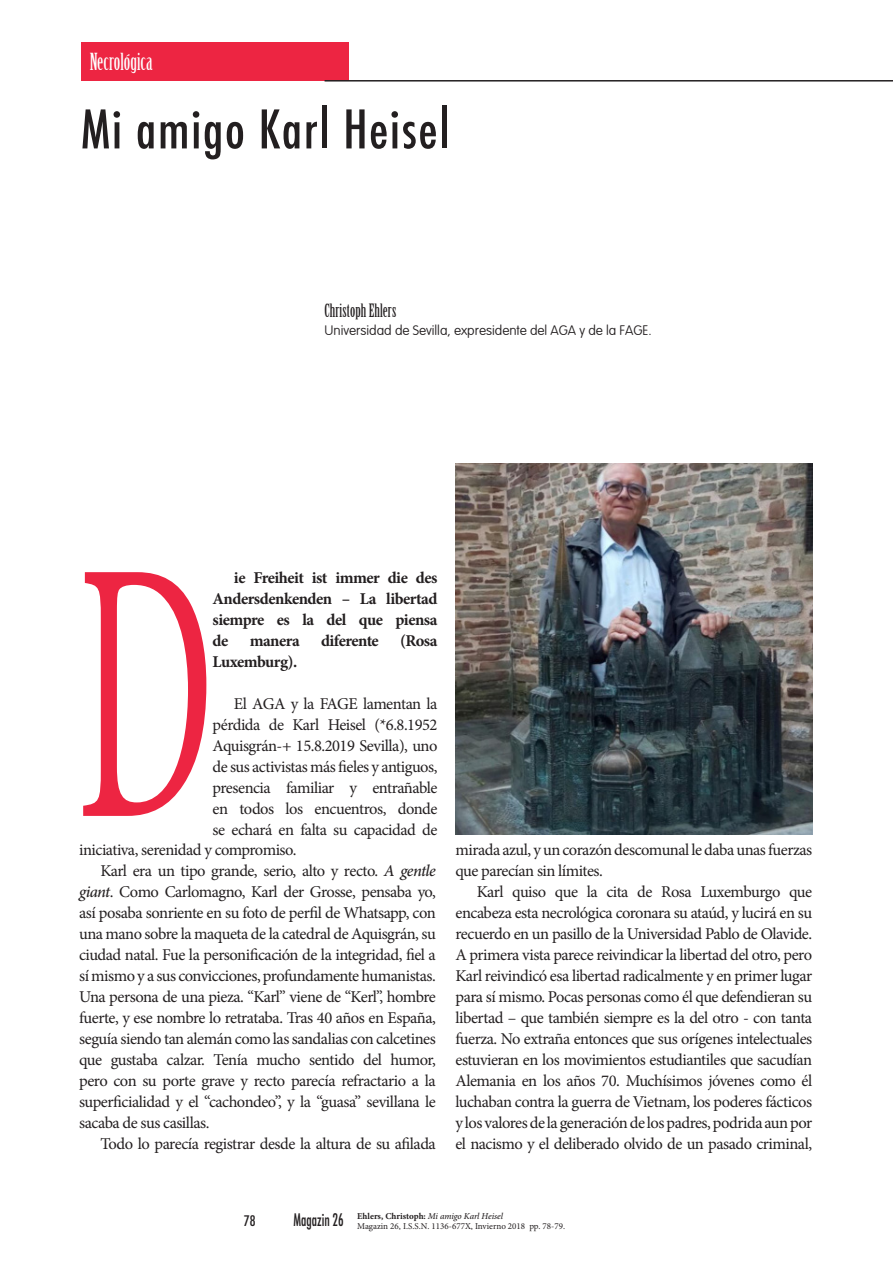
<style>
.page{position:relative;width:893px;height:1263px;background:#fff}
.page>*{position:absolute;margin:0;border:0;box-sizing:border-box;transform-origin:0 0}
.Primera_letra{font:375px "Minion Pro";color:#ed2542;scale:.5 1}
.Título_artículo{font:500 condensed 51.75px "Futura";letter-spacing:.03em;color:#231f20}
.Artículos_científico{font:22.5px "Che Guevara Text Serif";color:#fff}
.Nombre_autor{font:18px "Birch";letter-spacing:.005em;color:#231f20}
.t1{font:500 condensed 16.8px "Futura";color:#231f20;scale:.8 1}
.Texto{font:16.5px/21px "Minion Pro";letter-spacing:-.03em;color:#231f20;text-align:justify}
.Texto-2{font:700 16.5px/21px "Minion Pro";letter-spacing:-.03em;color:#231f20;text-align:justify}
.t2{font:500 condensed 15px "Futura BT";color:#231f20}
.Universidad{font:100 13.5px "VAG Rounded Light S Si";color:#231f20}
.t3{font:9px/10.8px "Minion Pro";color:#231f20}
.s1{font-weight:500;font-style:italic}
.s2{font-weight:700}
</style>
<div class="page">
<div style="left:81px;top:43px;width:268px;height:38px;background:#ed2542"></div>
<hr style="left:325px;top:80px;width:568px;height:2px;background:#231f20">
<div style="left:86px;top:42px;width:253px;height:38px;background:#ed2542"></div>
<img style="left:455px;top:464px;width:357px;height:371px">
<p class="Artículos_científico" style="left:90px;top:49px;width:64px">Necrológica</p>
<p class="Título_artículo" style="left:81px;top:96px;width:370px">Mi amigo Karl Heisel</p>
<p class="Nombre_autor" style="left:325px;top:301px;width:73px">Christoph Ehlers</p>
<p class="Universidad" style="left:325px;top:322px;width:328px">Universidad de Sevilla, expresidente del AGA y de la FAGE.</p>
<p class="Texto-2" style="left:213px;top:567px;width:226px;text-indent:21px">ie Freiheit ist immer die des Andersdenkenden – La libertad siempre es la del que piensa de</p>
<p class="Primera_letra" style="left:77px;top:445px;width:277px">D</p>
<p class="Texto-2" style="left:250px;top:630px;width:51px">manera</p>
<p class="Texto-2" style="left:321px;top:630px;width:59px">diferente</p>
<p class="Texto-2" style="left:400px;top:630px;width:39px">(Rosa</p>
<p class="Texto-2" style="left:213px;top:651px;width:86px">Luxemburg).</p>
<p class="Texto" style="left:234px;top:693px;width:205px">El AGA y la FAGE lamentan la</p>
<p class="Texto" style="left:213px;top:714px;width:226px">pérdida de Karl Heisel (*6.8.1952</p>
<p class="Texto" style="left:213px;top:735px;width:226px">Aquisgrán-+ 15.8.2019 Sevilla), uno</p>
<p class="Texto" style="left:213px;top:756px;width:226px">de sus activistas más fieles y antiguos,</p>
<p class="Texto" style="left:213px;top:777px;width:226px">presencia familiar y entrañable</p>
<p class="Texto" style="left:213px;top:798px;width:226px">en todos los encuentros, donde</p>
<p class="Texto" style="left:213px;top:819px;width:226px">se echará en falta su capacidad de</p>
<p class="Texto" style="left:79px;top:839px;width:219px">iniciativa, serenidad y compromiso.</p>
<p class="Texto" style="left:79px;top:860px;width:358px;text-indent:21px">Karl era un tipo grande, serio, alto y recto. <span class="s1">A gentle giant</span>. Como Carlomagno, Karl der Grosse, pensaba yo, así posaba sonriente en su foto de perfil de Whatsapp, con una mano sobre la maqueta de la catedral de Aquisgrán, su ciudad natal. Fue la personificación de la integridad, fiel a sí mismo y a sus convicciones, profundamente humanistas.<br>Una persona de una pieza. “Karl” viene de “Kerl”, hombre fuerte, y ese nombre lo retrataba. Tras 40 años en España, seguía siendo tan alemán como las sandalias con calcetines que gustaba calzar. Tenía mucho sentido del humor, pero con su porte grave y recto parecía refractario a la superficialidad y el “cachondeo”, y la “guasa” sevillana le sacaba de sus casillas.</p>
<p class="Texto" style="left:100px;top:1133px;width:337px">Todo lo parecía registrar desde la altura de su afilada</p>
<p class="Texto" style="left:455px;top:839px;width:358px">mirada azul, y un corazón descomunal le daba unas fuerzas que parecían sin límites.</p>
<p class="Texto" style="left:455px;top:881px;width:358px;text-indent:21px">Karl quiso que la cita de Rosa Luxemburgo que encabeza esta necrológica coronara su ataúd, y lucirá en su recuerdo en un pasillo de la Universidad Pablo de Olavide.<br>A primera vista parece reivindicar la libertad del otro, pero Karl reivindicó esa libertad radicalmente y en primer lugar para sí mismo. Pocas personas como él que defendieran su libertad – que también siempre es la del otro - con tanta fuerza. No extraña entonces que sus orígenes intelectuales estuvieran en los movimientos estudiantiles que sacudían Alemania en los años 70. Muchísimos jóvenes como él luchaban contra la guerra de Vietnam, los poderes fácticos y los valores de la generación de los padres, podrida aun por el nacismo y el deliberado olvido de un pasado criminal,</p>
<p class="t2" style="left:244px;top:1212px;width:13px">78</p>
<p class="t1" style="left:293px;top:1209px;width:64px">Magazin 26</p>
<p class="t3" style="left:357px;top:1210px;width:209px"><span class="s2">Ehlers, Christoph:</span> <span class="s1">Mi amigo Karl Heisel<br></span>Magazin 26, I.S.S.N. 1136-677X, Invierno 2018 pp. 78-79.</p>
</div>
